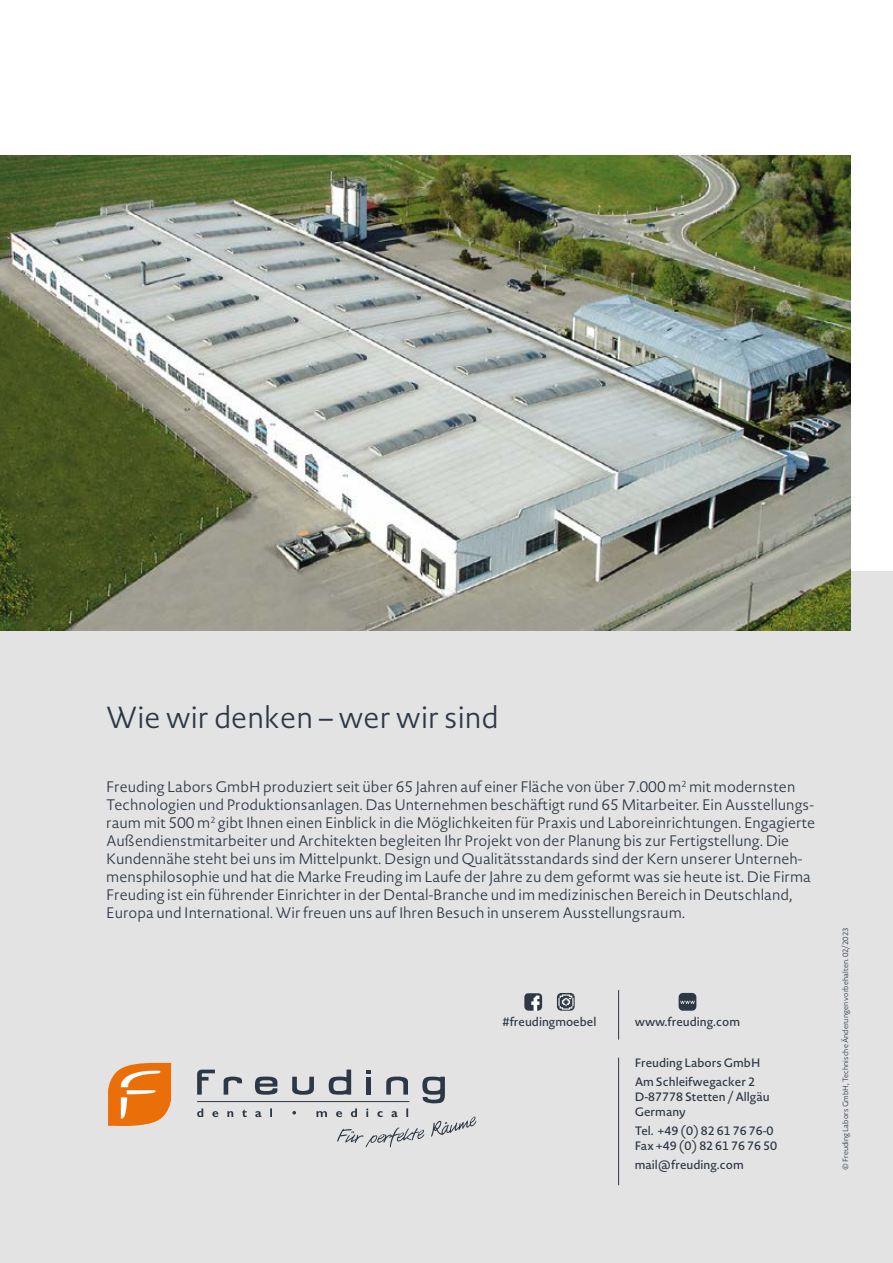
<style>
.page{position:relative;width:893px;height:1263px;background:#fff}
.page>*{position:absolute;margin:0;border:0;box-sizing:border-box;transform-origin:0 0}
.t1{font:300 30px "Novel Sans Pro";color:#2d3846}
.t2{font:300 15px/18px "Novel Sans Pro";color:#2d3846}
.t3{font:500 12px/15px "Novel Sans Pro";color:#2d3846}
.t4{font:300 7.5px "Novel Sans Pro";color:#2d3846}
</style>
<div class="page">
<div style="left:0;top:572px;width:893px;height:691px;background:#e3e3e3"></div>
<hr style="left:618px;top:1057px;width:1px;height:128px;background:#2d3846">
<svg style="left:197px;top:1069px;width:279px;height:78px"></svg>
<svg style="left:108px;top:1063px;width:63px;height:63px;background:#eb8938"></svg>
<hr style="left:618px;top:990px;width:1px;height:49px;background:#2d3846">
<img style="left:0;top:155px;width:850px;height:475px">
<img style="left:524px;top:993px;width:18px;height:18px">
<img style="left:557px;top:993px;width:18px;height:18px">
<div style="left:679px;top:993px;width:17px;height:18px;background:#2d3846;border-radius:4px"></div>
<svg style="left:680px;top:1001px;width:15px;height:3px"></svg>
<h1 class="t1" style="left:106px;top:696px;width:394px">Wie wir denken – wer wir sind</h1>
<p class="t2" style="left:106px;top:778px;width:710px">Freuding Labors GmbH produziert seit über 65 Jahren auf einer Fläche von über 7.000 m<sup>2</sup> mit modernsten Technologien und Produktionsanlagen. Das Unternehmen beschäftigt rund 65 Mitarbeiter. Ein Ausstellungs&shy;raum mit 500 m<sup>2</sup> gibt Ihnen einen Einblick in die Möglichkeiten für Praxis und Laboreinrichtungen. Engagierte Außendienstmitarbeiter und Architekten begleiten Ihr Projekt von der Planung bis zur Fertigstellung. Die Kundennähe steht bei uns im Mittelpunkt. Design und Qualitätsstandards sind der Kern unserer Unterneh&shy;mensphilosophie und hat die Marke Freuding im Laufe der Jahre zu dem geformt was sie heute ist. Die Firma Freuding ist ein führender Einrichter in der Dental-Branche und im medizinischen Bereich in Deutschland, Europa und International. Wir freuen uns auf Ihren Besuch in unserem Ausstellungsraum.</p>
<p class="t3" style="left:502px;top:1014px;width:95px">#freudingmoebel</p>
<p class="t3" style="left:635px;top:1014px;width:107px">www.freuding.com</p>
<p class="t3" style="left:635px;top:1053px;width:127px;line-height:19.2px">Freuding Labors GmbH<br>Am Schleifwegacker 2</p>
<p class="t3" style="left:635px;top:1089px;width:136px">D-87778 Stetten / Allgäu<br>Germany</p>
<p class="t3" style="left:635px;top:1123px;width:144px">Tel. +49 (0) 82 61 76 76-0<br>Fax +49 (0) 82 61 76 76 50</p>
<p class="t3" style="left:635px;top:1157px;width:110px">mail@freuding.com</p>
<p class="t4" style="left:840px;top:1170px;width:244px;rotate:-90deg">© Freuding Labors GmbH, Technische Änderungen vorbehalten. 02/2023</p>
</div>
